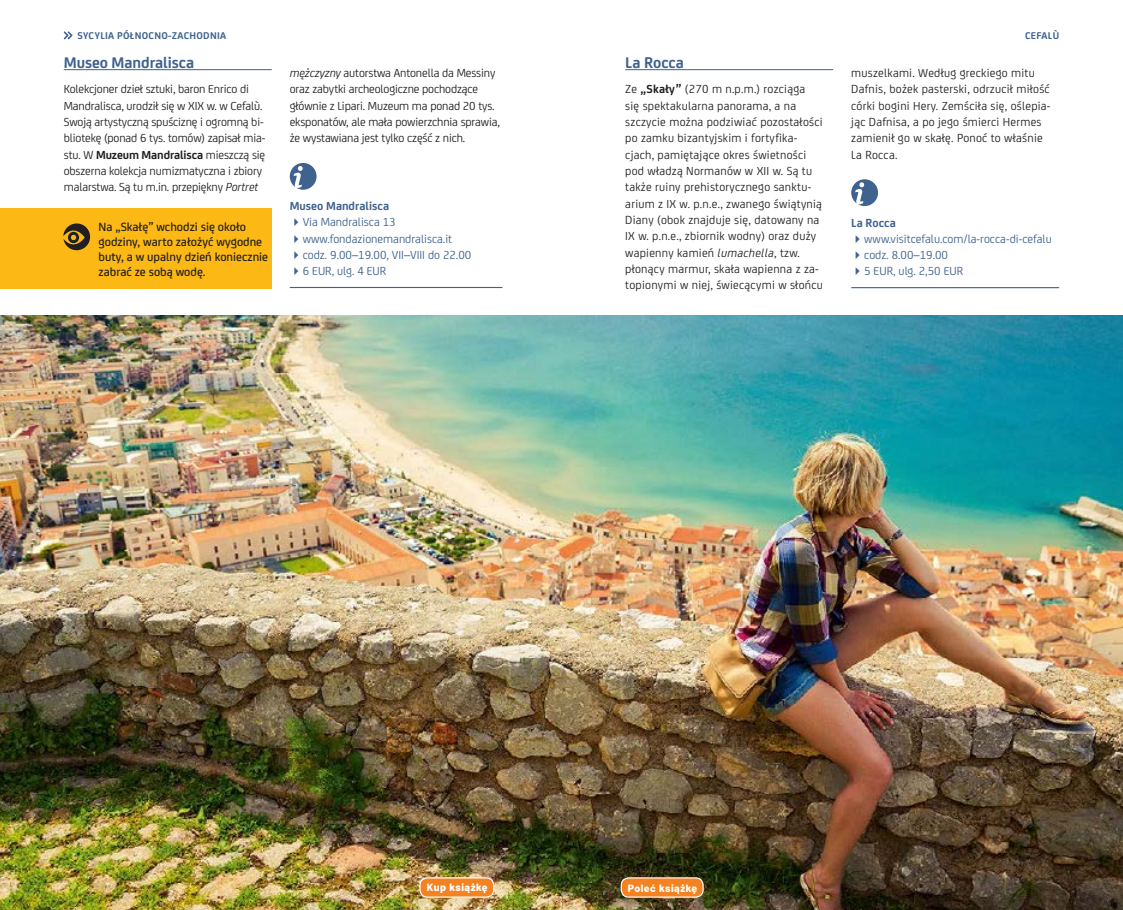
<style>
.page{position:relative;width:1123px;height:910px;background:#fff}
.page>*{position:absolute;margin:0;border:0;box-sizing:border-box;transform-origin:0 0}
.t1{font:700 16.5px "FS Joey";letter-spacing:-.005em;color:#3f628e}
.t2{font:500 12.75px/15px "FS Joey";color:#231f20}
.t3{font:12.45px/16.4px "FS Joey";letter-spacing:.02em;color:#231f20}
.t4{font:12.45px/16.4px "FS Joey";letter-spacing:-.01em;color:#231f20}
.t5{font:12.45px "FS Joey";color:#3f628e}
.t6{font:700 12.45px "FS Joey";color:#3f628e}
.t7{font:700 10.5px "FS Joey";letter-spacing:.025em;color:#3f628e}
.t8{font:800 10.5px "Barlow";letter-spacing:.05em;color:#fff}
.s1{font-weight:700}
.s2{font-style:italic}
</style>
<div class="page">
<hr style="left:64px;top:69px;width:208px;height:1px;background:#3f628e">
<hr style="left:290px;top:287px;width:212px;height:1px;background:#3f628e">
<svg style="left:290px;top:163px;width:26px;height:27px"></svg>
<hr style="left:625px;top:69px;width:208px;height:1px;background:#3f628e">
<hr style="left:851px;top:287px;width:208px;height:1px;background:#3f628e">
<svg style="left:851px;top:179px;width:27px;height:27px"></svg>
<img style="left:0;top:315px;width:1123px;height:595px">
<div style="left:0;top:208px;width:272px;height:80px;background:#fcb814"></div>
<svg style="left:63px;top:223px;width:27px;height:28px"></svg>
<svg style="left:64px;top:31px;width:9px;height:8px"></svg>
<div style="left:621px;top:878px;width:82px;height:19px;background:#f58220;border-radius:7px"></div>
<div style="left:620px;top:877px;width:83px;height:21px;border:1px solid #fff;border-radius:7px"></div>
<div style="left:420px;top:878px;width:74px;height:19px;background:#f58220;border-radius:7px"></div>
<div style="left:419px;top:877px;width:75px;height:21px;border:1px solid #fff;border-radius:7px"></div>
<p class="t7" style="left:78px;top:28px;width:150px">SYCYLIA PÓŁNOCNO-ZACHODNIA</p>
<p class="t7" style="left:1025px;top:28px;width:36px">CEfalù</p>
<h1 class="t1" style="left:64px;top:51px;width:132px">Museo Mandralisca</h1>
<p class="t4" style="left:64px;top:80px;width:203px">Kolekcjoner dzieł sztuki, baron Enrico di Mandralisca, urodził się w XIX w. w Cefalù.<br>Swoją artystyczną spuściznę i ogromną bi&shy;bliotekę (ponad 6 tys. tomów) zapisał mia&shy;stu. W <span class="s1">Muzeum Mandralisca</span> mieszczą się obszerna kolekcja numizmatyczna i zbiory malarstwa. Są tu m.in. przepiękny <span class="s2">Portret</span></p>
<p class="t2" style="left:99px;top:218px;width:171px">Na „Skałę” wchodzi się około godziny, warto założyć wygodne buty, a w upalny dzień koniecznie zabrać ze sobą wodę.</p>
<p class="t4" style="left:290px;top:64px;width:212px"><span class="s2">mężczyzny</span> autorstwa Antonella da Messiny oraz zabytki archeologiczne pochodzące głównie z Lipari. Muzeum ma ponad 20 tys. eksponatów, ale mała powierzchnia sprawia, że wystawiana jest tylko część z nich.</p>
<p class="t6" style="left:290px;top:197px;width:101px">Museo Mandralisca</p>
<p class="t5" style="left:290px;top:213px;width:107px">✔Via Mandralisca 13</p>
<p class="t5" style="left:290px;top:230px;width:164px">✔www.fondazionemandralisca.it</p>
<p class="t5" style="left:290px;top:246px;width:183px">✔codz. 9.00–19.00, VII–VIII do 22.00</p>
<p class="t5" style="left:290px;top:262px;width:98px">✔6 EUR, ulg. 4 EUR</p>
<h1 class="t1" style="left:625px;top:51px;width:60px">la Rocca</h1>
<p class="t3" style="left:625px;top:80px;width:199px">Ze <span class="s1">„Skały”</span> (270 m n.p.m.) rozciąga<br>się spektakularna panorama, a na szczycie można podziwiać pozostałości po zamku bizantyjskim i fortyfika&shy;cjach, pamiętające okres świetności pod władzą Normanów w XII w. Są tu także ruiny prehistorycznego sanktu&shy;arium z IX w. p.n.e., zwanego świątynią Diany (obok znajduje się, datowany na IX w. p.n.e., zbiornik wodny) oraz duży wapienny kamień <span class="s2">lumachella</span>, tzw. płonący marmur, skała wapienna z za&shy;topionymi w niej, świecącymi w słońcu</p>
<p class="t3" style="left:851px;top:64px;width:201px">muszelkami. Według greckiego mitu Dafnis, bożek pasterski, odrzucił miłość córki bogini Hery. Zemściła się, oślepia&shy;jąc Dafnisa, a po jego śmierci Hermes zamienił go w skałę. Ponoć to właśnie La Rocca.</p>
<p class="t6" style="left:851px;top:213px;width:46px">la Rocca</p>
<p class="t5" style="left:851px;top:230px;width:202px">✔www.visitcefalu.com/la-rocca-di-cefalu</p>
<p class="t5" style="left:851px;top:246px;width:98px">✔codz. 8.00–19.00</p>
<p class="t5" style="left:851px;top:262px;width:113px">✔5 EUR, ulg. 2,50 EUR</p>
<p class="t8" style="left:427px;top:879px;width:62px">Kup książkę</p>
<p class="t8" style="left:628px;top:880px;width:71px">Poleć książkę</p>
</div>
